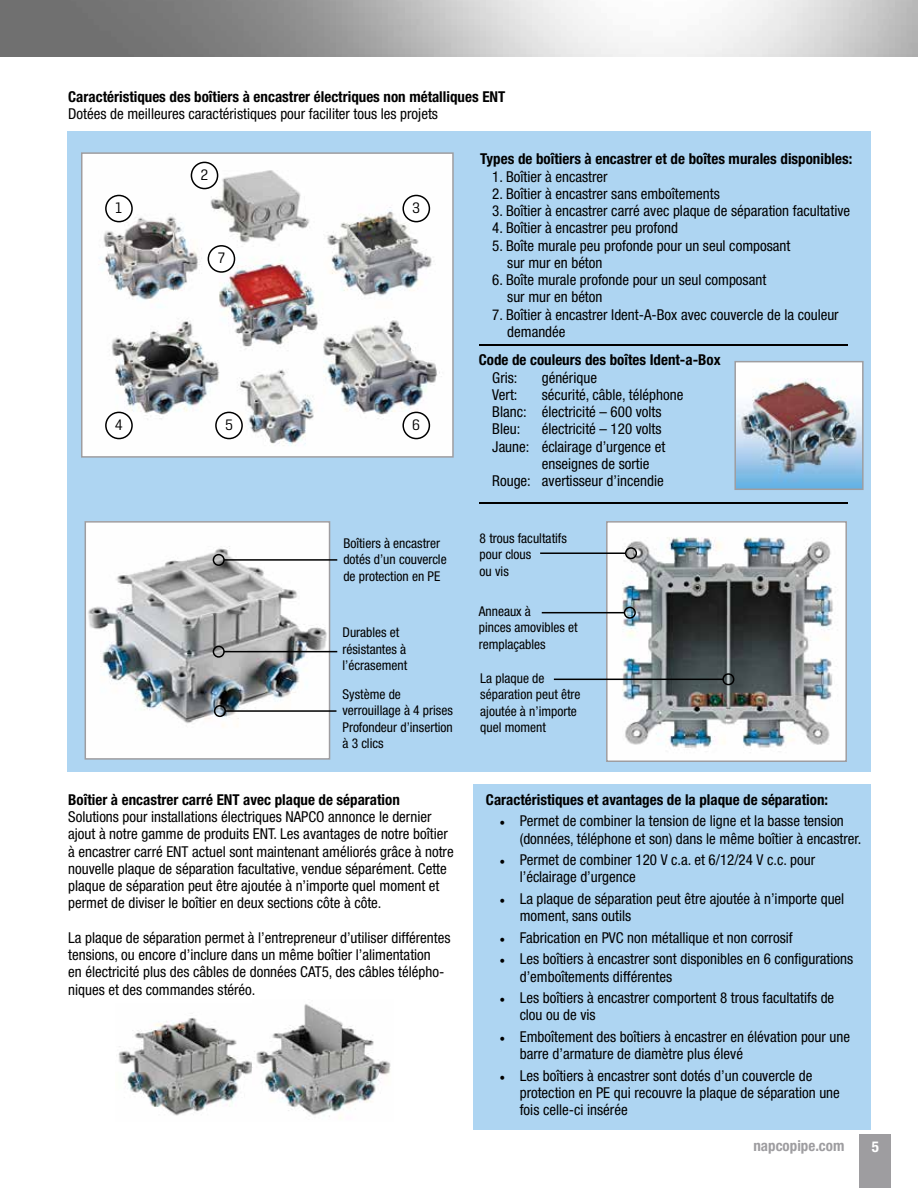
<style>
.page{position:relative;width:918px;height:1188px;background:#fff}
.page>*{position:absolute;margin:0;border:0;box-sizing:border-box;transform-origin:0 0}
.t1{font:condensed 15px/17.2px "Helvetica Neue LT Std";color:#000}
.t2{font:700 condensed 15px "Helvetica Neue LT Std";color:#000}
.t3{font:700 condensed 15px "Helvetica Neue LT Std";color:#9e9da0}
.t4{font:300 15px "Trilon";color:#000}
.t5{font:700 condensed 15px "Helvetica Neue LT Std";color:#fff}
.t6{font:condensed 13.5px/16.5px "Helvetica Neue LT Std";color:#000}
.s1{font-family:"Minion Pro";font-stretch:normal}
</style>
<div class="page">
<div style="left:860px;top:1134px;width:31px;height:54px;background:#9e9da0"></div>
<img style="left:118px;top:1017px;width:135px;height:99px">
<img style="left:254px;top:1004px;width:137px;height:115px">
<div style="left:68px;top:132px;width:803px;height:640px;background:#aed5f2"></div>
<img style="left:609px;top:524px;width:235px;height:235px">
<div style="left:606px;top:521px;width:241px;height:241px;border:2px solid #9e9da0"></div>
<img style="left:84px;top:155px;width:367px;height:300px">
<div style="left:81px;top:152px;width:373px;height:306px;border:2px solid #9e9da0"></div>
<div style="left:106px;top:195px;width:26px;height:27px;background:#fff;border-radius:50%"></div>
<div style="left:105px;top:195px;width:28px;height:27px;border:2px solid #000;border-radius:50%"></div>
<div style="left:191px;top:162px;width:27px;height:27px;background:#fff;border-radius:50%"></div>
<div style="left:191px;top:162px;width:27px;height:27px;border:2px solid #000;border-radius:50%"></div>
<div style="left:208px;top:246px;width:27px;height:26px;background:#fff;border-radius:50%"></div>
<div style="left:208px;top:245px;width:27px;height:28px;border:2px solid #000;border-radius:50%"></div>
<div style="left:403px;top:195px;width:26px;height:27px;background:#fff;border-radius:50%"></div>
<div style="left:402px;top:195px;width:28px;height:27px;border:2px solid #000;border-radius:50%"></div>
<div style="left:106px;top:412px;width:26px;height:27px;background:#fff;border-radius:50%"></div>
<div style="left:105px;top:412px;width:28px;height:27px;border:2px solid #000;border-radius:50%"></div>
<div style="left:216px;top:412px;width:26px;height:27px;background:#fff;border-radius:50%"></div>
<div style="left:215px;top:412px;width:28px;height:27px;border:2px solid #000;border-radius:50%"></div>
<div style="left:403px;top:412px;width:26px;height:27px;background:#fff;border-radius:50%"></div>
<div style="left:402px;top:412px;width:28px;height:27px;border:2px solid #000;border-radius:50%"></div>
<img style="left:88px;top:524px;width:239px;height:233px">
<div style="left:85px;top:521px;width:245px;height:239px;border:2px solid #9e9da0"></div>
<hr style="left:479px;top:344px;width:369px;height:2px;background:#000">
<hr style="left:479px;top:502px;width:369px;height:2px;background:#000">
<img style="left:737px;top:364px;width:124px;height:123px">
<div style="left:734px;top:361px;width:130px;height:129px;border:2px solid #9e9da0"></div>
<div style="left:474px;top:784px;width:397px;height:346px;background:#aed5f2"></div>
<svg style="left:212px;top:546px;width:523px;height:172px"></svg>
<p class="t2" style="left:68px;top:88px;width:439px">Caractéristiques des boîtiers à encastrer électriques non métalliques ENT</p>
<p class="t1" style="left:68px;top:105px;width:371px">Dotées de meilleures caractéristiques pour faciliter tous les projets</p>
<p class="t4" style="left:115px;top:199px;width:10px">1</p>
<p class="t4" style="left:201px;top:166px;width:10px">2</p>
<p class="t4" style="left:217px;top:249px;width:10px">7</p>
<p class="t4" style="left:412px;top:199px;width:10px">3</p>
<p class="t4" style="left:115px;top:416px;width:10px">4</p>
<p class="t4" style="left:225px;top:416px;width:10px">5</p>
<p class="t4" style="left:412px;top:416px;width:10px">6</p>
<p class="t6" style="left:343px;top:534px;width:105px">Boîtiers à encastrer dotés d’un couvercle de protection en PE</p>
<p class="t6" style="left:343px;top:624px;width:66px">Durables et résistantes à l’écrasement</p>
<p class="t6" style="left:343px;top:686px;width:112px">Système de verrouillage à 4 prises<br>Profondeur d’insertion à 3 clics</p>
<p class="t2" style="left:480px;top:150px;width:374px">Types de boîtiers à encastrer et de boîtes murales disponibles:</p>
<p class="t1" style="left:492px;top:168px;width:117px">1. Boîtier à encastrer</p>
<p class="t1" style="left:492px;top:185px;width:229px">2. Boîtier à encastrer sans emboîtements</p>
<p class="t1" style="left:492px;top:202px;width:359px">3. Boîtier à encastrer carré avec plaque de séparation facultative</p>
<p class="t1" style="left:492px;top:219px;width:187px">4. Boîtier à encastrer peu profond</p>
<p class="t1" style="left:507px;top:237px;width:285px;text-indent:-15px">5. Boîte murale peu profonde pour un seul composant sur mur en béton</p>
<p class="t1" style="left:507px;top:271px;width:260px;text-indent:-15px">6. Boîte murale profonde pour un seul composant sur mur en béton</p>
<p class="t1" style="left:507px;top:306px;width:333px;text-indent:-15px">7. Boîtier à encastrer Ident-A-Box avec couvercle de la couleur demandée</p>
<p class="t2" style="left:479px;top:351px;width:243px">Code de couleurs des boîtes Ident-a-Box</p>
<p class="t1" style="left:492px;top:369px;width:27px">Gris:</p>
<p class="t1" style="left:542px;top:369px;width:57px">générique</p>
<p class="t1" style="left:492px;top:386px;width:27px">Vert:</p>
<p class="t1" style="left:492px;top:386px;width:193px;text-indent:50px">sécurité, câble, téléphone<br>Blanc: électricité – 600 volts<br>Bleu:</p>
<p class="t1" style="left:542px;top:420px;width:121px">électricité – 120 volts</p>
<p class="t1" style="left:492px;top:438px;width:175px">Jaune: éclairage d’urgence et</p>
<p class="t1" style="left:542px;top:455px;width:109px">enseignes de sortie</p>
<p class="t1" style="left:492px;top:472px;width:173px">Rouge: avertisseur d’incendie</p>
<p class="t6" style="left:480px;top:529px;width:89px">8 trous facultatifs pour clous<br>ou vis</p>
<p class="t6" style="left:479px;top:603px;width:100px">Anneaux à<br>pinces amovibles et remplaçables</p>
<p class="t6" style="left:480px;top:670px;width:102px">La plaque de séparation peut être ajoutée à n’importe quel moment</p>
<p class="t2" style="left:68px;top:790px;width:333px">Boîtier à encastrer carré ENT avec plaque de séparation</p>
<p class="t1" style="left:68px;top:808px;width:387px">Solutions pour installations électriques NAPCO annonce le dernier ajout à notre gamme de produits ENT. Les avantages de notre boîtier à encastrer carré ENT actuel sont maintenant améliorés grâce à notre nouvelle plaque de séparation facultative, vendue séparément. Cette plaque de séparation peut être ajoutée à n’importe quel moment et permet de diviser le boîtier en deux sections côte à côte.</p>
<p class="t1" style="left:68px;top:929px;width:384px">La plaque de séparation permet à l’entrepreneur d’utiliser différentes tensions, ou encore d’inclure dans un même boîtier l’alimentation<br>en électricité plus des câbles de données CAT5, des câbles télépho&shy;niques et des commandes stéréo.</p>
<p class="t2" style="left:486px;top:790px;width:344px">Caractéristiques et avantages de la plaque de séparation:</p>
<p class="t1" style="left:520px;top:812px;width:343px;text-indent:-20px"><span class="s1">•</span> Permet de combiner la tension de ligne et la basse tension (données, téléphone et son) dans le même boîtier à encastrer.</p>
<p class="t1" style="left:520px;top:851px;width:297px;text-indent:-20px"><span class="s1">•</span> Permet de combiner 120 V c.a. et 6/12/24 V c.c. pour l’éclairage d’urgence</p>
<p class="t1" style="left:520px;top:890px;width:326px;text-indent:-20px"><span class="s1">•</span> La plaque de séparation peut être ajoutée à n’importe quel moment, sans outils</p>
<p class="t1" style="left:499px;top:929px;width:295px"><span class="s1">•</span> Fabrication en PVC non métallique et non corrosif</p>
<p class="t1" style="left:520px;top:950px;width:335px;text-indent:-20px"><span class="s1">•</span> Les boîtiers à encastrer sont disponibles en 6 configurations d’emboîtements différentes</p>
<p class="t1" style="left:520px;top:989px;width:316px;text-indent:-20px"><span class="s1">•</span> Les boîtiers à encastrer comportent 8 trous facultatifs de clou ou de vis</p>
<p class="t1" style="left:520px;top:1028px;width:332px;text-indent:-20px"><span class="s1">•</span> Emboîtement des boîtiers à encastrer en élévation pour une barre d’armature de diamètre plus élevé</p>
<p class="t1" style="left:520px;top:1067px;width:322px;text-indent:-20px"><span class="s1">•</span> Les boîtiers à encastrer sont dotés d’un couvercle de protection en PE qui recouvre la plaque de séparation une fois celle-ci insérée</p>
<p class="t3" style="left:753px;top:1137px;width:93px">napcopipe.com</p>
<p class="t5" style="left:872px;top:1138px;width:9px">5</p>
</div>
